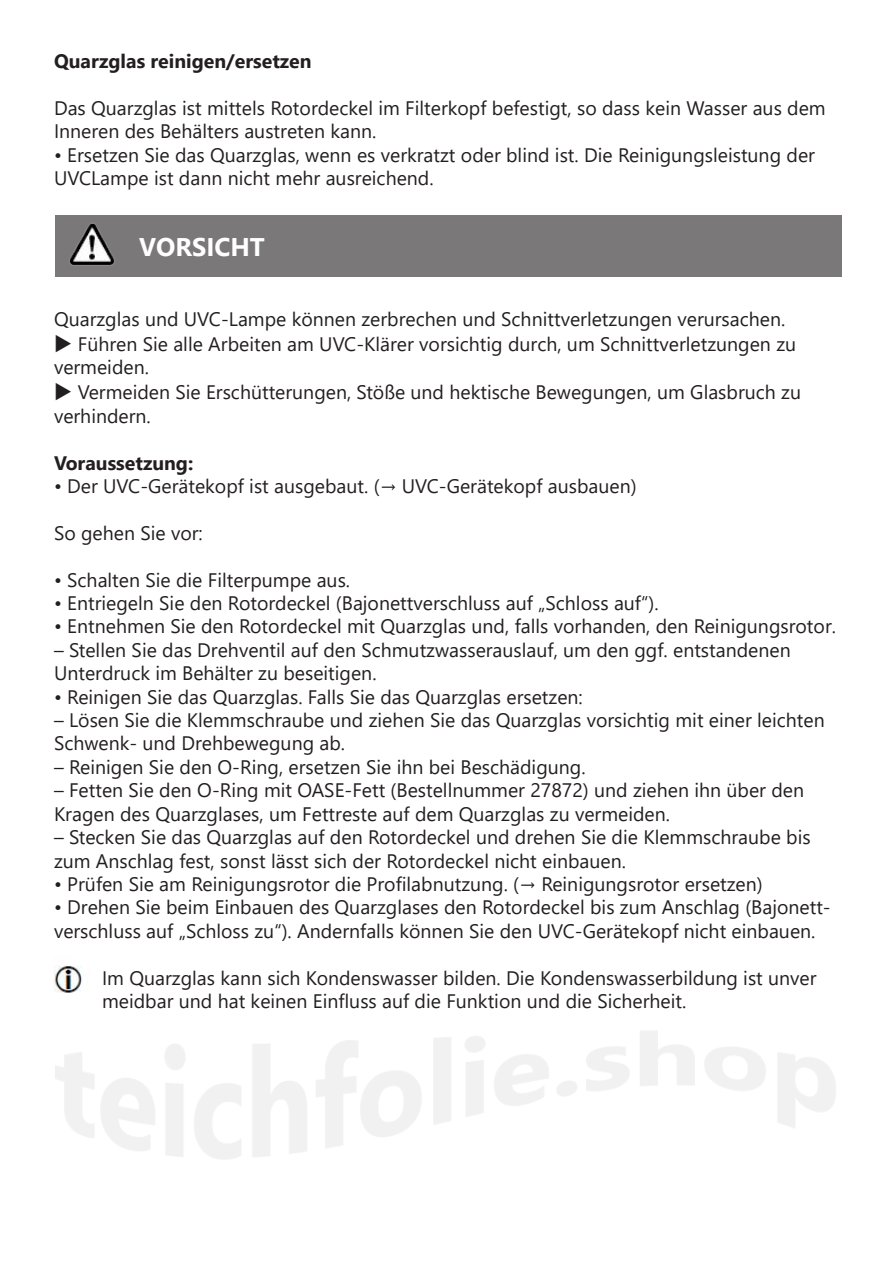
<style>
.page{position:relative;width:893px;height:1263px;background:#fff}
.page>*{position:absolute;margin:0;border:0;box-sizing:border-box;transform-origin:0 0}
.t1{font:700 25.5px "Segoe UI";color:#fff}
.t2{font:19.5px/23.4px "Segoe UI";color:#231f20}
.t3{font:700 19.5px "Segoe UI";color:#231f20}
</style>
<div class="page">
<div style="left:55px;top:215px;width:787px;height:61px;background:#7b7879"></div>
<img style="left:55px;top:223px;width:74px;height:54px">
<img style="left:53px;top:965px;width:30px;height:27px">
<p class="t3" style="left:54px;top:43px;width:259px">Quarzglas reinigen/ersetzen</p>
<p class="t2" style="left:54px;top:95px;width:773px">Das Quarzglas ist mittels Rotordeckel im Filterkopf befestigt, so dass kein Wasser aus dem<br>Inneren des Behälters austreten kann.</p>
<p class="t2" style="left:54px;top:141px;width:762px">• Ersetzen Sie das Quarzglas, wenn es verkratzt oder blind ist. Die Reinigungsleistung der<br>UVCLampe ist dann nicht mehr ausreichend.</p>
<p class="t1" style="left:139px;top:223px;width:127px">VORSICHT</p>
<p class="t2" style="left:54px;top:305px;width:733px">Quarzglas und UVC-Lampe können zerbrechen und Schnittverletzungen verursachen.</p>
<p class="t2" style="left:54px;top:330px;width:744px">◆ Führen Sie alle Arbeiten am UVC-Klärer vorsichtig durch, um Schnittverletzungen zu</p>
<p class="t2" style="left:54px;top:354px;width:96px">vermeiden.</p>
<p class="t2" style="left:54px;top:379px;width:749px">◆ Vermeiden Sie Erschütterungen, Stöße und hektische Bewegungen, um Glasbruch zu verhindern.</p>
<p class="t3" style="left:54px;top:444px;width:141px">Voraussetzung:</p>
<p class="t2" style="left:54px;top:473px;width:584px">• Der UVC-Gerätekopf ist ausgebaut. (→ UVC-Gerätekopf ausbauen)</p>
<p class="t2" style="left:54px;top:519px;width:150px">So gehen Sie vor:</p>
<p class="t2" style="left:54px;top:566px;width:298px">• Schalten Sie die Filterpumpe aus.</p>
<p class="t2" style="left:54px;top:590px;width:606px">• Entriegeln Sie den Rotordeckel (Bajonettverschluss auf „Schloss auf“).</p>
<p class="t2" style="left:54px;top:613px;width:783px">• Entnehmen Sie den Rotordeckel mit Quarzglas und, falls vorhanden, den Reinigungsrotor.</p>
<p class="t2" style="left:54px;top:636px;width:738px">– Stellen Sie das Drehventil auf den Schmutzwasserauslauf, um den ggf. entstandenen<br>Unterdruck im Behälter zu beseitigen.</p>
<p class="t2" style="left:54px;top:683px;width:530px">• Reinigen Sie das Quarzglas. Falls Sie das Quarzglas ersetzen:</p>
<p class="t2" style="left:54px;top:707px;width:772px">– Lösen Sie die Klemmschraube und ziehen Sie das Quarzglas vorsichtig mit einer leichten</p>
<p class="t2" style="left:54px;top:730px;width:293px">Schwenk- und Drehbewegung ab.</p>
<p class="t2" style="left:54px;top:753px;width:533px">– Reinigen Sie den O-Ring, ersetzen Sie ihn bei Beschädigung.</p>
<p class="t2" style="left:54px;top:777px;width:752px">– Fetten Sie den O-Ring mit OASE-Fett (Bestellnummer 27872) und ziehen ihn über den<br>Kragen des Quarzglases, um Fettreste auf dem Quarzglas zu vermeiden.</p>
<p class="t2" style="left:54px;top:824px;width:758px">– Stecken Sie das Quarzglas auf den Rotordeckel und drehen Sie die Klemmschraube bis zum Anschlag fest, sonst lässt sich der Rotordeckel nicht einbauen.</p>
<p class="t2" style="left:54px;top:870px;width:710px">• Prüfen Sie am Reinigungsrotor die Profilabnutzung. (→ Reinigungsrotor ersetzen)</p>
<p class="t2" style="left:54px;top:894px;width:778px">• Drehen Sie beim Einbauen des Quarzglases den Rotordeckel bis zum Anschlag (Bajonett&shy;verschluss auf „Schloss zu“). Andernfalls können Sie den UVC-Gerätekopf nicht einbauen.</p>
<p class="t2" style="left:102px;top:964px;width:716px">Im Quarzglas kann sich Kondenswasser bilden. Die Kondenswasserbildung ist unver</p>
<p class="t2" style="left:102px;top:987px;width:586px">meidbar und hat keinen Einfluss auf die Funktion und die Sicherheit.</p>
</div>
